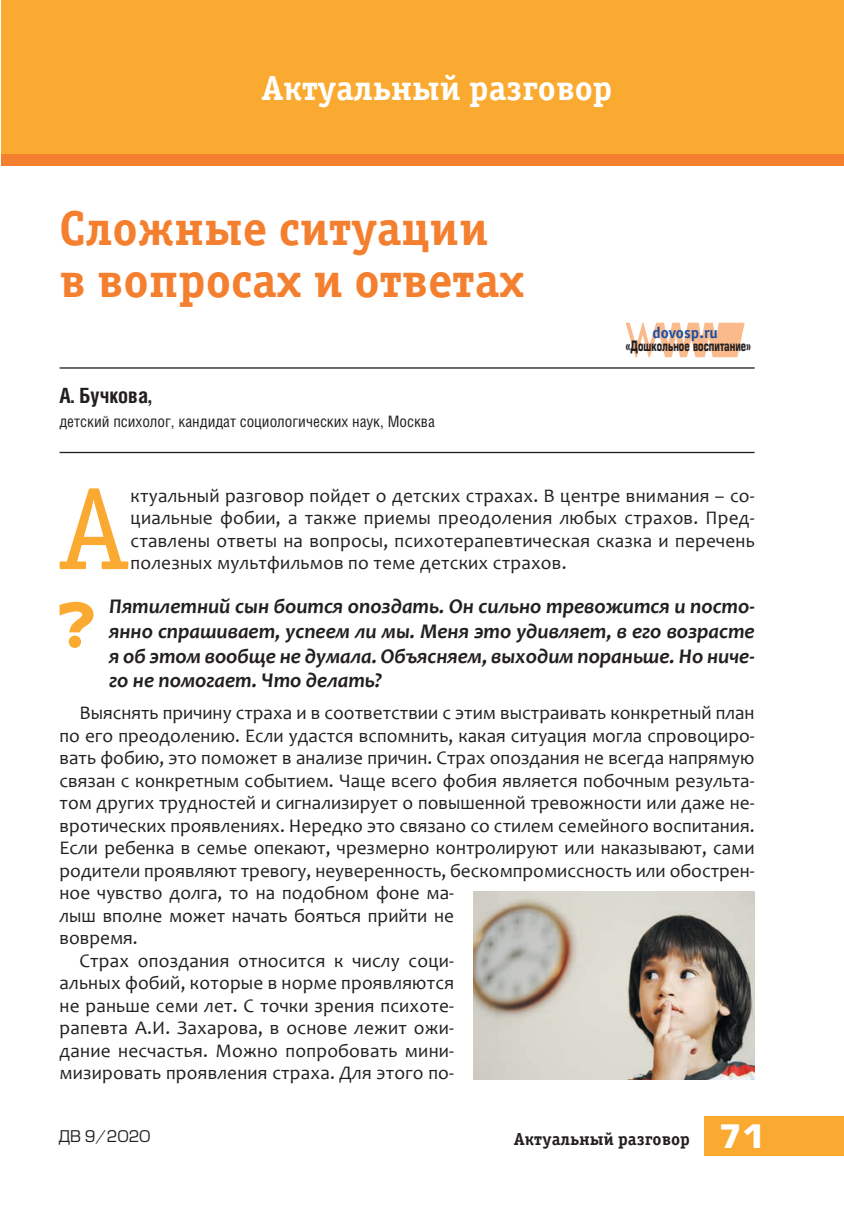
<style>
.page{position:relative;width:844px;height:1216px;background:#fff}
.page>*{position:absolute;margin:0;border:0;box-sizing:border-box;transform-origin:0 0}
.t1{font:117.77px "Officina Serif Book ITC";color:#faaa31}
.t2{font:49px/52.5px "Officina Serif Bold ITC";color:#f47f2f}
.t3{font:35px "Officina Serif Bold ITC";color:#fff}
.t4{font:italic 700 21px/24.5px "Candara";color:#231f20;text-align:justify}
.t5{font:700 21px "Helios Cond";color:#231f20}
.t6{font:19.25px/22.4px "Candara";color:#231f20;text-align:justify}
.t7{font:17.5px "Officina Serif Bold ITC";color:#231f20}
.t8{font:15.75px "Helios Cond";color:#231f20}
.t9{font:15.75px "Officina Sans Bold ITC";color:#1a50a3}
.t10{font:15.75px "Europe";color:#231f20}
.t11{font:700 14px "Europe";color:#231f20;scale:.65 1}
.s1{font-family:"Europe";font-weight:700;font-size:31.5px;color:#fff}
</style>
<div class="page">
<div style="left:704px;top:1116px;width:139px;height:40px;background:#faaa31"></div>
<div style="left:1px;top:141px;width:842px;height:25px;background:#f47f2f"></div>
<div style="left:1px;top:0;width:842px;height:154px;background:#faaa31"></div>
<hr style="left:60px;top:367px;width:694px;height:1px;background:#231f20">
<hr style="left:60px;top:452px;width:694px;height:1px;background:#231f20">
<svg style="left:60px;top:601px;width:33px;height:47px"></svg>
<svg style="left:625px;top:322px;width:119px;height:35px"></svg>
<img style="left:474px;top:891px;width:280px;height:188px">
<h3 class="t3" style="left:261px;top:66px;width:352px">Актуальный разговор</h3>
<h2 class="t2" style="left:60px;top:201px;width:466px">Сложные ситуации в вопросах и ответах</h2>
<p class="t5" style="left:60px;top:383px;width:93px">А. Бучкова,</p>
<p class="t8" style="left:60px;top:412px;width:377px">детский психолог, кандидат социологических наук, Москва</p>
<p class="t9" style="left:652px;top:322px;width:67px">dovosp.ru</p>
<p class="t11" style="left:625px;top:337px;width:195px">«Дошкольное воспитание»</p>
<h1 class="t1" style="left:58px;top:461px;width:72px">А</h1>
<p class="t6" style="left:131px;top:484px;width:625px">ктуальный разговор пойдет о детских страхах. В центре внимания – со&shy;циальные фобии, а также приемы преодоления любых страхов. Пред&shy;ставлены ответы на вопросы, психотерапевтическая сказка и перечень полезных мультфильмов по теме детских страхов.</p>
<p class="t4" style="left:109px;top:594px;width:646px">Пятилетний сын боится опоздать. Он сильно тревожится и посто&shy;янно спрашивает, успеем ли мы. Меня это удивляет, в его возрасте я об этом вообще не думала. Объясняем, выходим пораньше. Но ниче&shy;го не помогает. Что делать?</p>
<p class="t6" style="left:79px;top:701px;width:676px">Выяснять причину страха и в соответствии с этим выстраивать конкретный план</p>
<p class="t6" style="left:60px;top:724px;width:696px">по его преодолению. Если удастся вспомнить, какая ситуация могла спровоциро-</p>
<p class="t6" style="left:60px;top:746px;width:696px">вать фобию, это поможет в анализе причин. Страх опоздания не всегда напрямую</p>
<p class="t6" style="left:60px;top:769px;width:696px">связан с конкретным событием. Чаще всего фобия является побочным результа-</p>
<p class="t6" style="left:60px;top:791px;width:696px">том других трудностей и сигнализирует о повышенной тревожности или даже не-</p>
<p class="t6" style="left:60px;top:814px;width:696px">вротических проявлениях. Нередко это связано со стилем семейного воспитания.</p>
<p class="t6" style="left:60px;top:836px;width:696px">Если ребенка в семье опекают, чрезмерно контролируют или наказывают, сами</p>
<p class="t6" style="left:60px;top:859px;width:696px">родители проявляют тревогу, неуверенность, бескомпромиссность или обострен-</p>
<p class="t6" style="left:60px;top:881px;width:396px">ное чувство долга, то на подобном фоне ма-</p>
<p class="t6" style="left:60px;top:904px;width:396px">лыш вполне может начать бояться прийти не</p>
<p class="t6" style="left:60px;top:926px;width:80px">вовремя.</p>
<p class="t6" style="left:79px;top:949px;width:376px">Страх опоздания относится к числу соци-</p>
<p class="t6" style="left:60px;top:971px;width:396px">альных фобий, которые в норме проявляются</p>
<p class="t6" style="left:60px;top:994px;width:396px">не раньше семи лет. С точки зрения психоте-</p>
<p class="t6" style="left:60px;top:1016px;width:396px">рапевта А.И. Захарова, в основе лежит ожи-</p>
<p class="t6" style="left:60px;top:1039px;width:396px">дание несчастья. Можно попробовать мини-</p>
<p class="t6" style="left:60px;top:1061px;width:396px">мизировать проявления страха. Для этого по-</p>
<p class="t10" style="left:58px;top:1127px;width:93px">ДВ 9/2020</p>
<p class="t7" style="left:513px;top:1128px;width:252px">Актуальный разговор <span class="s1">71</span></p>
</div>
